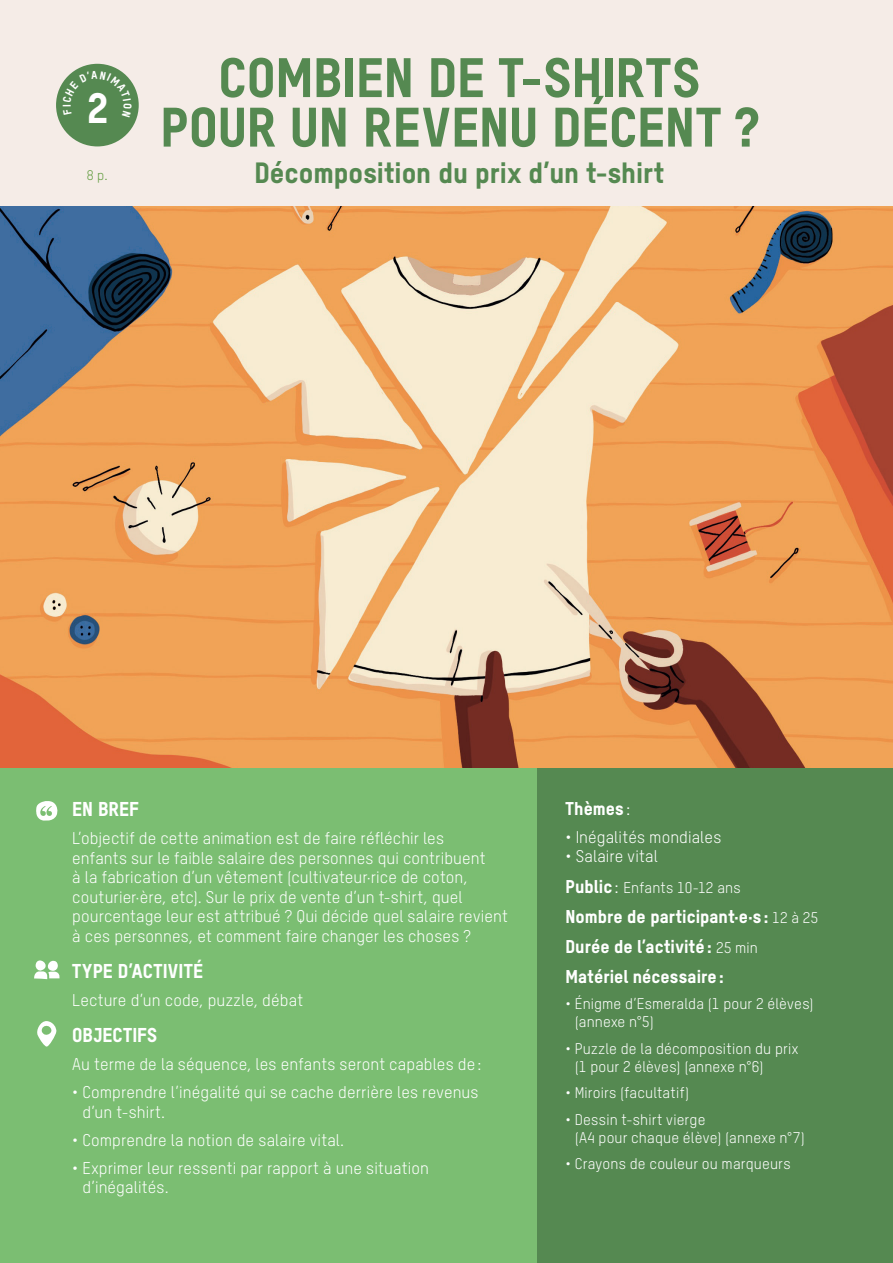
<style>
.page{position:relative;width:893px;height:1263px;background:#f5ece7}
.page>*{position:absolute;margin:0;border:0;box-sizing:border-box;transform-origin:0 0}
.t1{font:54px/49.5px "T Star Pro Heavy";letter-spacing:.005em;color:#558951;text-align:center}
.t2{font:41.4px "T Star Pro Heavy";color:#fff}
.t3{font:28.5px "T Star Pro Heavy";color:#558951}
.t4{font:19.5px "T Star Pro Heavy";letter-spacing:.01em;color:#fff}
.t5{font:18px/30.2px "T Star Pro Heavy";color:#fff}
.t6{font:16.5px/19.5px "T Star Pro Regular";letter-spacing:.005em;color:#fff}
.t7{font:15px/18px "T Star Pro Regular";letter-spacing:.01em;color:#fff}
.t8{font:13.5px "T Star Pro Regular";color:#639d41}
.t9{font:10.95px "T Star Pro Heavy";color:#fff}
.s1{font-family:"T Star Pro Regular"}
.s2{font-family:"T Star Pro Heavy";font-size:18px}
.s3{font-size:18px}
.s4{font-family:"T Star Pro Regular";font-size:15px}
</style>
<div class="page">
<div style="left:0;top:740px;width:540px;height:523px;background:#7bbe72"></div>
<div style="left:538px;top:740px;width:355px;height:523px;background:#558951"></div>
<img style="left:0;top:206px;width:893px;height:561px">
<svg style="left:36px;top:801px;width:22px;height:20px"></svg>
<svg style="left:34px;top:960px;width:26px;height:19px"></svg>
<svg style="left:37px;top:1021px;width:20px;height:26px"></svg>
<div style="left:56px;top:64px;width:83px;height:82px;background:#558951;border-radius:50%"></div>
<svg style="left:63px;top:71px;width:69px;height:12px"></svg>
<p class="t9" style="left:58px;top:107px;width:4px;rotate:-90deg">I</p>
<h2 class="t2" style="left:87px;top:76px;width:23px">2</h2>
<p class="t8" style="left:87px;top:166px;width:22px">8 p.</p>
<h1 class="t1" style="left:160px;top:48px;width:600px">COMBIEN DE T-SHIRTS<br>POUR UN REVENU DÉCENT ?</h1>
<h3 class="t3" style="left:255px;top:150px;width:411px">Décomposition du prix d’un t-shirt</h3>
<p class="t4" style="left:72px;top:794px;width:68px">EN BREF</p>
<p class="t6" style="left:72px;top:827px;width:437px">L’objectif de cette animation est de faire réfléchir les<br>enfants sur le faible salaire des personnes qui contribuent<br>à la fabrication d’un vêtement (cultivateur·rice de coton, couturier·ère, etc). Sur le prix de vente d’un t-shirt, quel pourcentage leur est attribué ? Qui décide quel salaire revient à ces personnes, et comment faire changer les choses ?</p>
<p class="t4" style="left:72px;top:956px;width:132px">TYPE D’ACTIVITÉ</p>
<p class="t6" style="left:72px;top:989px;width:232px">Lecture d’un code, puzzle, débat</p>
<p class="t4" style="left:72px;top:1020px;width:87px">OBJECTIFS</p>
<p class="t6" style="left:72px;top:1053px;width:411px">Au terme de la séquence, les enfants seront capables de:</p>
<p class="t6" style="left:82px;top:1081px;width:398px;text-indent:-10px">• Comprendre l’inégalité qui se cache derrière les revenus d’un t-shirt.</p>
<p class="t6" style="left:72px;top:1129px;width:273px">• Comprendre la notion de salaire vital.</p>
<p class="t6" style="left:82px;top:1157px;width:348px;text-indent:-10px">• Exprimer leur ressenti par rapport à une situation d’inégalités.</p>
<p class="t5" style="left:566px;top:792px;width:66px">Thèmes <span class="s1">:</span></p>
<p class="t6" style="left:566px;top:826px;width:157px">• Inégalités mondiales</p>
<p class="t6" style="left:566px;top:846px;width:94px">• Salaire vital</p>
<p class="t7" style="left:566px;top:877px;width:177px"><span class="s2">Public</span> <span class="s3">:</span> Enfants 10-12 ans</p>
<p class="t5" style="left:566px;top:899px;width:254px">Nombre de participant·e·s : <span class="s4">12 à 25<br></span>Durée de l’activité: <span class="s4">25 min<br></span>Matériel nécessaire:</p>
<p class="t7" style="left:575px;top:994px;width:240px;text-indent:-9px">• Énigme d’Esmeralda (1 pour 2 élèves) (annexe n°5)</p>
<p class="t7" style="left:575px;top:1038px;width:225px;text-indent:-9px">• Puzzle de la décomposition du prix (1 pour 2 élèves) (annexe n°6)</p>
<p class="t7" style="left:566px;top:1083px;width:125px">• Miroirs (facultatif)</p>
<p class="t7" style="left:575px;top:1109px;width:232px;text-indent:-9px">• Dessin t-shirt vierge<br>(A4 pour chaque élève) (annexe n°7)</p>
<p class="t7" style="left:566px;top:1154px;width:227px">• Crayons de couleur ou marqueurs</p>
</div>
